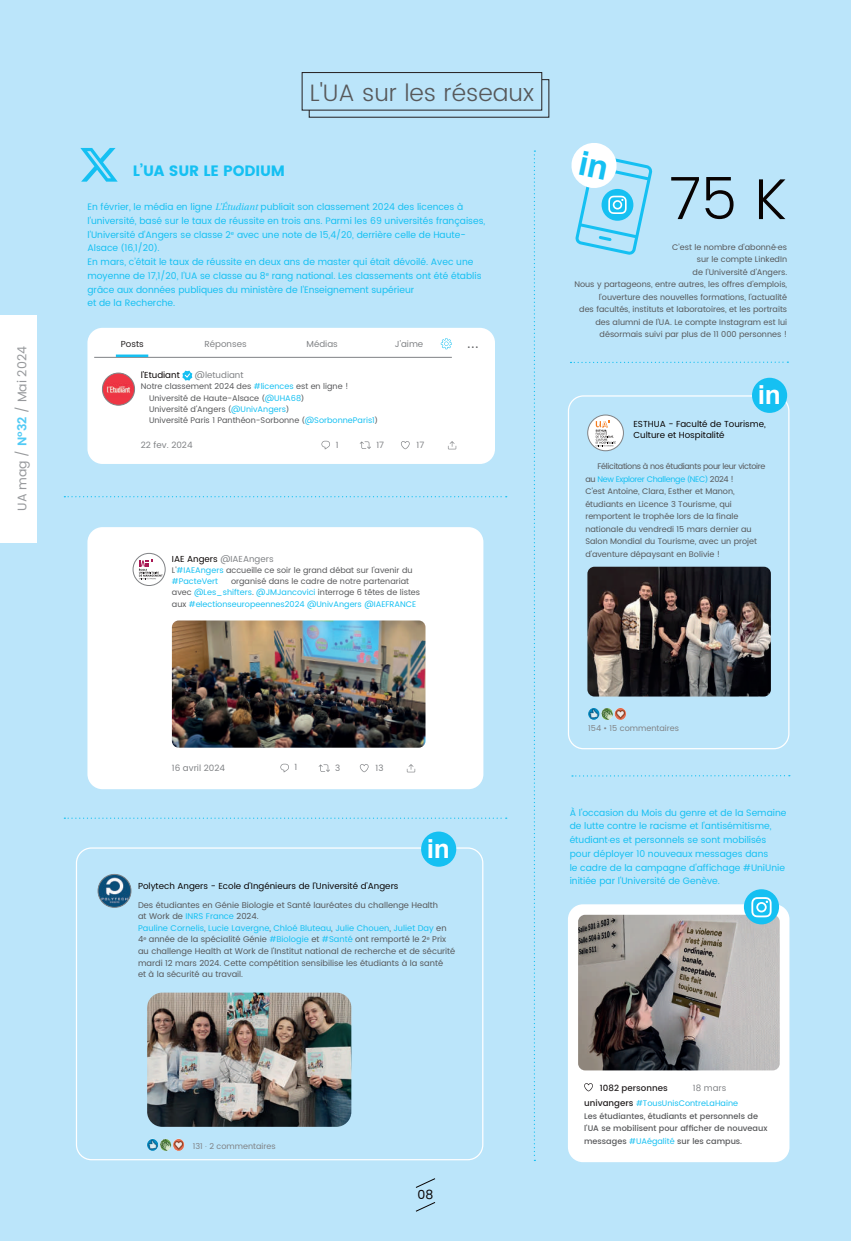
<style>
.page{position:relative;width:851px;height:1241px;background:#fff}
.page>*{position:absolute;margin:0;border:0;box-sizing:border-box;transform-origin:0 0}
.t1{font:300 57.5px "UA Poppins Texte";color:#080302}
.t2{font:700 26.25px "Arial";color:#fff}
.t3{font:300 23.75px "UA Poppins Texte";color:#57585a}
.t4{font:700 15px "UA Poppins Texte";letter-spacing:-.01em;color:#15c0f2}
.t5{font:12.5px "UA Poppins Texte";color:#97999c}
.t6{font:12.5px "UA Poppins Texte";color:#080302}
.t7{font:9.38px/13.8px "UA Poppins Texte";color:#15c0f2}
.t8{font:8.75px/11.2px "UA Poppins Texte";color:#080302}
.t9{font:8.75px "UA Poppins Texte";color:#808285}
.t10{font:8.75px "UA Poppins Texte";color:#231f20}
.t11{font:700 8.75px "UA Poppins Texte";color:#57585a}
.t12{font:8.62px "UA Poppins Texte";color:#808285}
.t13{font:500 8.62px "UA Poppins Texte";color:#231f20}
.t14{font:8.38px/11.5px "UA Poppins Texte";color:#57585a}
.t15{font:8.12px/12.5px "UA Poppins Texte";color:#57585a}
.t16{font:8.12px/11.2px "UA Poppins Texte";color:#15c0f2}
.t17{font:500 8.12px/12.5px "UA Poppins Texte";color:#57585a}
.t18{font:8.12px "UA Poppins Texte";color:#808285}
.s1{font-weight:600;color:#51caf5}
.s2{font-style:italic}
.s3{color:#15c0f2}
.s4{color:#080302}
.s5{color:#57585a}
.s6{color:#bbe5fa}
.s7{font-size:8.62px;color:#231f20}
.s8{font-weight:400;color:#15c0f2}
</style>
<div class="page">
<div style="left:0;top:0;width:850px;height:1240px;background:#bbe5fa"></div>
<svg style="left:533px;top:150px;width:2px;height:1010px"></svg>
<div style="left:301px;top:72px;width:241px;height:39px;border:1px solid #231f20"></div>
<svg style="left:64px;top:817px;width:442px;height:1px"></svg>
<svg style="left:80px;top:148px;width:38px;height:34px"></svg>
<div style="left:87px;top:328px;width:408px;height:136px;background:#fff;border-radius:15px"></div>
<svg style="left:182px;top:370px;width:10px;height:10px"></svg>
<hr style="left:94px;top:357px;width:358px;height:1px;background:#808285">
<hr style="left:116px;top:354px;width:32px;height:3px;background:#15c0f2">
<svg style="left:441px;top:338px;width:11px;height:11px"></svg>
<svg style="left:321px;top:441px;width:9px;height:8px"></svg>
<svg style="left:359px;top:441px;width:12px;height:8px"></svg>
<svg style="left:401px;top:441px;width:8px;height:8px"></svg>
<svg style="left:448px;top:441px;width:8px;height:8px"></svg>
<img style="left:102px;top:373px;width:32px;height:32px;border-radius:16px">
<div style="left:102px;top:373px;width:33px;height:32px;border:1px solid #808285;border-radius:50%"></div>
<svg style="left:570px;top:361px;width:218px;height:2px"></svg>
<div style="left:568px;top:904px;width:221px;height:257px;background:#fff;border-radius:15px"></div>
<img style="left:578px;top:914px;width:201px;height:156px">
<div style="left:743px;top:889px;width:36px;height:35px;background:#15c0f2;border-radius:50%"></div>
<svg style="left:751px;top:897px;width:20px;height:20px"></svg>
<svg style="left:584px;top:1083px;width:8px;height:8px"></svg>
<div style="left:567px;top:395px;width:222px;height:354px;border:1px solid #fff;border-radius:15px"></div>
<img style="left:587px;top:566px;width:183px;height:130px">
<img style="left:588px;top:708px;width:39px;height:12px">
<svg style="left:587px;top:415px;width:36px;height:35px"></svg>
<div style="left:587px;top:414px;width:36px;height:37px;border:1px solid #808285;border-radius:50%"></div>
<svg style="left:595px;top:419px;width:20px;height:27px"></svg>
<svg style="left:572px;top:775px;width:217px;height:1px"></svg>
<div style="left:751px;top:378px;width:36px;height:35px;background:#15c0f2;border-radius:50%"></div>
<div style="left:76px;top:847px;width:407px;height:313px;border:1px solid #fff;border-radius:15px"></div>
<img style="left:98px;top:874px;width:33px;height:32px">
<div style="left:98px;top:874px;width:33px;height:33px;border:1px solid #808285;border-radius:50%"></div>
<img style="left:147px;top:992px;width:204px;height:134px">
<div style="left:421px;top:831px;width:35px;height:35px;background:#15c0f2;border-radius:50%"></div>
<img style="left:147px;top:1138px;width:38px;height:13px">
<svg style="left:64px;top:496px;width:442px;height:1px"></svg>
<div style="left:87px;top:527px;width:396px;height:262px;background:#fff;border-radius:15px"></div>
<svg style="left:280px;top:763px;width:9px;height:9px"></svg>
<svg style="left:318px;top:764px;width:12px;height:7px"></svg>
<svg style="left:360px;top:764px;width:8px;height:8px"></svg>
<svg style="left:407px;top:764px;width:8px;height:8px"></svg>
<img style="left:172px;top:620px;width:253px;height:127px">
<svg style="left:133px;top:553px;width:32px;height:32px"></svg>
<div style="left:133px;top:553px;width:32px;height:32px;border:1px solid #808285;border-radius:50%"></div>
<svg style="left:139px;top:559px;width:23px;height:20px"></svg>
<svg style="left:415px;top:1178px;width:20px;height:10px"></svg>
<svg style="left:415px;top:1202px;width:21px;height:9px"></svg>
<div style="left:0;top:314px;width:36px;height:228px;background:#fff"></div>
<svg style="left:571px;top:143px;width:81px;height:112px"></svg>
<h3 class="t5" style="left:13px;top:511px;width:166px;rotate:-90deg">UA mag / <span class="s1">N°32</span> / Mai 2024</h3>
<h3 class="t3" style="left:310px;top:75px;width:225px">L'UA sur les réseaux</h3>
<h3 class="t4" style="left:133px;top:162px;width:154px">L’UA SUR LE PODIUM</h3>
<p class="t7" style="left:87px;top:200px;width:399px">En février, le média en ligne <span class="s2">L’Étudiant</span> publiait son classement 2024 des licences à l’université, basé sur le taux de réussite en trois ans. Parmi les 69 universités françaises, l’Université d’Angers se classe 2<sup>e</sup> avec une note de 15,4/20, derrière celle de Haute-Alsace (16,1/20).<br>En mars, c’était le taux de réussite en deux ans de master qui était dévoilé. Avec une moyenne de 17,1/20, l’UA se classe au 8<sup>e</sup> rang national. Les classements ont été établis grâce aux données publiques du ministère de l’Enseignement supérieur<br>et de la Recherche.</p>
<p class="t10" style="left:121px;top:338px;width:24px">Posts</p>
<p class="t9" style="left:204px;top:338px;width:44px">Réponses</p>
<p class="t9" style="left:306px;top:338px;width:33px">Médias</p>
<p class="t9" style="left:395px;top:338px;width:30px">J'aime</p>
<p class="t11" style="left:468px;top:340px;width:12px">...</p>
<p class="t8" style="left:141px;top:369px;width:40px">l'Etudiant</p>
<p class="t9" style="left:195px;top:368px;width:50px">@letudiant</p>
<p class="t15" style="left:149px;top:381px;width:230px;line-height:11.2px;text-indent:-8px">Notre classement 2024 des <span class="s3">#licences</span> est en ligne !<br>Université de Haute-Alsace (<span class="s3">@UHA68</span>)<br>Université d'Angers (<span class="s3">@UnivAngers</span>)<br>Université Paris 1 Panthéon-Sorbonne (<span class="s3">@SorbonneParis1</span>)</p>
<p class="t9" style="left:141px;top:439px;width:53px">22 fev. 2024</p>
<p class="t12" style="left:335px;top:438px;width:4px">1</p>
<p class="t12" style="left:376px;top:439px;width:9px">17</p>
<p class="t12" style="left:416px;top:439px;width:9px">17</p>
<p class="t9" style="left:172px;top:552px;width:103px"><span class="s4">IAE Angers</span> @IAEAngers</p>
<p class="t15" style="left:172px;top:564px;width:242px;line-height:11.2px">L'<span class="s3">#IAEAngers</span> accueille ce soir le grand débat sur l'avenir du <span class="s3">#PacteVert</span></p>
<p class="t16" style="left:172px;top:576px;width:250px;text-indent:59px"><span class="s5">organisé dans le cadre de notre partenariat avec</span> @Les_shifters<span class="s5">.</span> @JMJancovici <span class="s5">interroge 6 têtes de listes aux</span> #electionseuropeennes2024 @UnivAngers @IAEFRANCE</p>
<h1 class="t1" style="left:668px;top:158px;width:120px">75 K</h1>
<p class="t15" style="left:574px;top:241px;width:214px;text-align:right">C’est le nombre d’abonné∙es<br>sur le compte LinkedIn<br>de l’Université d’Angers.<br>Nous y partageons, entre autres, les offres d’emplois, l’ouverture des nouvelles formations, l’actualité<br>des facultés, instituts et laboratoires, et les portraits des alumni de l’UA. Le compte Instagram est lui désormais suivi par plus de 11 000 personnes !</p>
<h2 class="t2" style="left:757px;top:378px;width:25px">in</h2>
<p class="t8" style="left:633px;top:418px;width:134px">ESTHUA - Faculté de Tourisme,<br>Culture et Hospitalité</p>
<p class="t15" style="left:585px;top:460px;width:181px;text-indent:8px"><span class="s6">-</span>Félicitations à nos étudiants pour leur victoire au <span class="s3">New Explorer Challenge (NEC)</span> 2024 !<br>C'est Antoine, Clara, Esther et Manon, étudiants en Licence 3 Tourisme, qui remportent le trophée lors de la finale nationale du vendredi 15 mars dernier au Salon Mondial du Tourisme, avec un projet d'aventure dépaysant en Bolivie !</p>
<p class="t9" style="left:172px;top:762px;width:55px">16 avril 2024</p>
<p class="t12" style="left:294px;top:761px;width:4px">1</p>
<p class="t12" style="left:335px;top:762px;width:7px">3</p>
<p class="t12" style="left:375px;top:762px;width:9px">13</p>
<h2 class="t2" style="left:427px;top:831px;width:25px">in</h2>
<p class="t8" style="left:138px;top:880px;width:262px">Polytech Angers - Ecole d'Ingénieurs de l'Université d'Angers</p>
<p class="t14" style="left:138px;top:899px;width:319px">Des étudiantes en Génie Biologie et Santé lauréates du challenge Health<br>at Work de <span class="s3">INRS France</span> 2024.<br><span class="s3">Pauline Cornelis</span>, <span class="s3">Lucie Lavergne</span>, <span class="s3">Chloé Bluteau</span>, <span class="s3">Julie Chouen</span>, <span class="s3">Juliet Day</span> en 4<sup>e</sup> année de la spécialité Génie <span class="s3">#Biologie</span> et <span class="s3">#Santé</span> ont remporté le 2<sup>e</sup> Prix au challenge Health at Work de l'Institut national de recherche et de sécurité mardi 12 mars 2024. Cette compétition sensibilise les étudiants à la santé<br>et à la sécurité au travail.</p>
<p class="t18" style="left:193px;top:1139px;width:84px">131 · 2 commentaires</p>
<h3 class="t6" style="left:417px;top:1185px;width:17px">08</h3>
<p class="t18" style="left:588px;top:722px;width:92px">154 • 15 commentaires</p>
<p class="t7" style="left:569px;top:805px;width:218px">À l'occasion du Mois du genre et de la Semaine de lutte contre le racisme et l'antisémitisme, étudiant·es et personnels se sont mobilisés pour déployer 10 nouveaux messages dans<br>le cadre de la campagne d'affichage #UniUnie initiée par l'Université de Genève.</p>
<p class="t13" style="left:599px;top:1080px;width:69px">1082 personnes</p>
<p class="t12" style="left:692px;top:1081px;width:35px">18 mars</p>
<p class="t17" style="left:584px;top:1097px;width:185px"><span class="s7">univangers</span> <span class="s8">#TousUnisContreLaHaine<br></span>Les étudiantes, étudiants et personnels de l'UA se mobilisent pour afficher de nouveaux messages <span class="s8">#UAégalité</span> sur les campus.</p>
</div>
